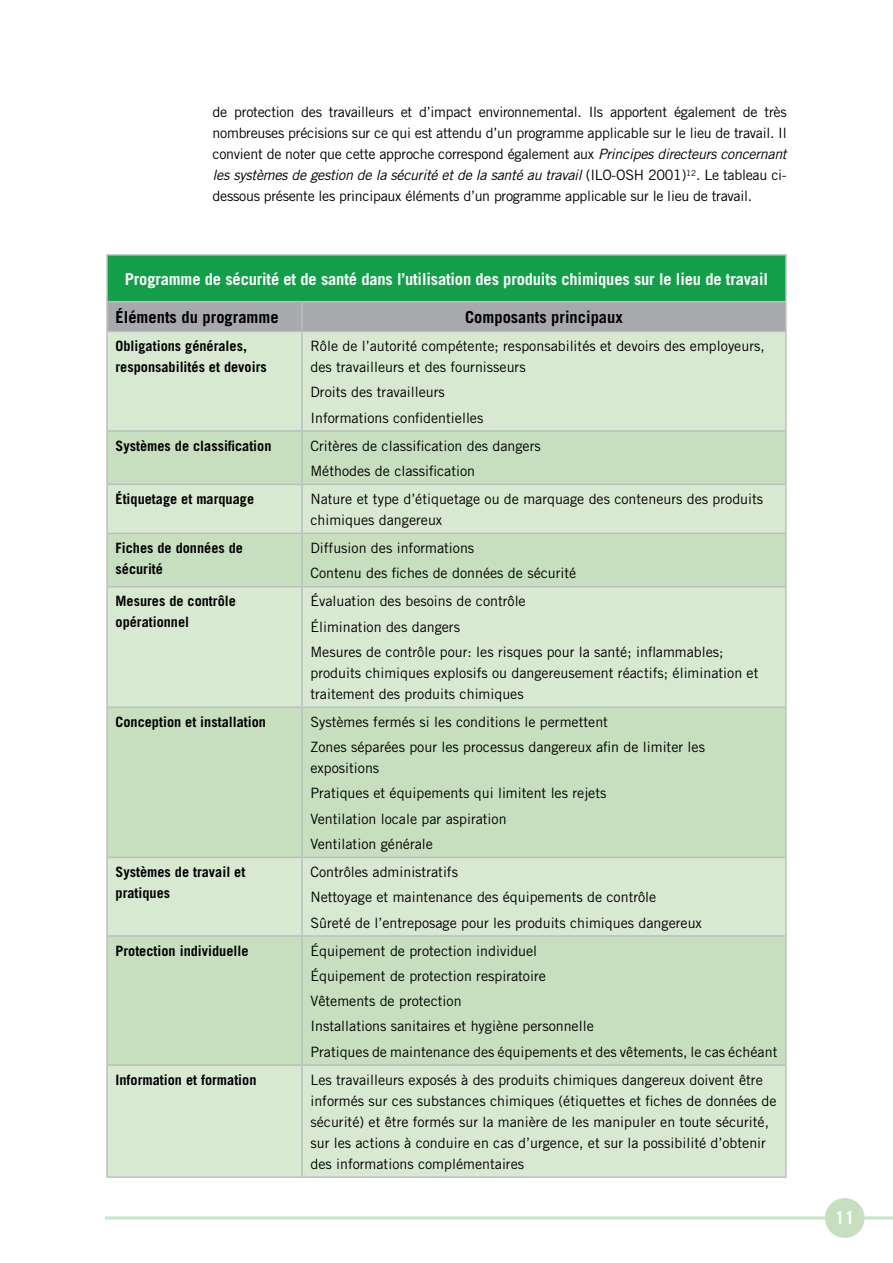
<style>
.page{position:relative;width:893px;height:1263px;background:#fff}
.page>*{position:absolute;margin:0;border:0;box-sizing:border-box;transform-origin:0 0}
.t1{font:700 18px "Trade Gothic";color:#fff}
.t2{font:700 16.5px "Trade Gothic";letter-spacing:-.01em;color:#fff}
.t3{font:700 16.5px "Trade Gothic";color:#000}
.t4{font:14.25px/25.2px "Trade Gothic";color:#000}
.t5{font:700 14.25px/21px "Trade Gothic";color:#000}
.s1{font-style:italic}
</style>
<div class="page">
<hr style="left:105px;top:1216px;width:788px;height:3px;background:#41ad49">
<div style="left:825px;top:1198px;width:40px;height:40px;background:#c7dfbf;border-radius:50%"></div>
<div style="left:107px;top:255px;width:679px;height:47px;background:#139f49"></div>
<div style="left:108px;top:302px;width:677px;height:29px;background:#a7a9ac"></div>
<div style="left:108px;top:332px;width:677px;height:844px;background:#d8e9d2"></div>
<svg style="left:108px;top:432px;width:677px;height:632px;background:#cde2c6"></svg>
<hr style="left:106px;top:254px;width:196px;height:2px;background:#bcbec0">
<hr style="left:302px;top:254px;width:485px;height:2px;background:#bcbec0">
<hr style="left:106px;top:256px;width:2px;height:45px;background:#bcbec0">
<hr style="left:785px;top:256px;width:2px;height:45px;background:#bcbec0">
<hr style="left:106px;top:301px;width:196px;height:1px;background:#bcbec0">
<hr style="left:106px;top:302px;width:2px;height:29px;background:#bcbec0">
<hr style="left:302px;top:301px;width:485px;height:1px;background:#bcbec0">
<hr style="left:301px;top:302px;width:2px;height:29px;background:#bcbec0">
<hr style="left:785px;top:302px;width:2px;height:29px;background:#bcbec0">
<hr style="left:106px;top:331px;width:196px;height:1px;background:#bcbec0">
<hr style="left:106px;top:332px;width:2px;height:98px;background:#bcbec0">
<hr style="left:302px;top:331px;width:485px;height:1px;background:#bcbec0">
<hr style="left:301px;top:332px;width:2px;height:98px;background:#bcbec0">
<hr style="left:785px;top:332px;width:2px;height:98px;background:#bcbec0">
<hr style="left:106px;top:430px;width:196px;height:2px;background:#bcbec0">
<hr style="left:106px;top:432px;width:2px;height:52px;background:#bcbec0">
<hr style="left:302px;top:430px;width:485px;height:2px;background:#bcbec0">
<hr style="left:301px;top:432px;width:2px;height:52px;background:#bcbec0">
<hr style="left:785px;top:432px;width:2px;height:52px;background:#bcbec0">
<hr style="left:106px;top:484px;width:196px;height:1px;background:#bcbec0">
<hr style="left:106px;top:485px;width:2px;height:48px;background:#bcbec0">
<hr style="left:302px;top:484px;width:485px;height:1px;background:#bcbec0">
<hr style="left:301px;top:485px;width:2px;height:48px;background:#bcbec0">
<hr style="left:785px;top:485px;width:2px;height:48px;background:#bcbec0">
<hr style="left:106px;top:533px;width:196px;height:1px;background:#bcbec0">
<hr style="left:106px;top:534px;width:2px;height:52px;background:#bcbec0">
<hr style="left:302px;top:533px;width:485px;height:1px;background:#bcbec0">
<hr style="left:301px;top:534px;width:2px;height:52px;background:#bcbec0">
<hr style="left:785px;top:534px;width:2px;height:52px;background:#bcbec0">
<hr style="left:106px;top:586px;width:196px;height:1px;background:#bcbec0">
<hr style="left:106px;top:587px;width:2px;height:119px;background:#bcbec0">
<hr style="left:302px;top:586px;width:485px;height:1px;background:#bcbec0">
<hr style="left:301px;top:587px;width:2px;height:119px;background:#bcbec0">
<hr style="left:785px;top:587px;width:2px;height:119px;background:#bcbec0">
<hr style="left:106px;top:706px;width:196px;height:2px;background:#bcbec0">
<hr style="left:106px;top:708px;width:2px;height:149px;background:#bcbec0">
<hr style="left:302px;top:706px;width:485px;height:2px;background:#bcbec0">
<hr style="left:301px;top:708px;width:2px;height:149px;background:#bcbec0">
<hr style="left:785px;top:708px;width:2px;height:149px;background:#bcbec0">
<hr style="left:106px;top:857px;width:196px;height:1px;background:#bcbec0">
<hr style="left:106px;top:858px;width:2px;height:77px;background:#bcbec0">
<hr style="left:302px;top:857px;width:485px;height:1px;background:#bcbec0">
<hr style="left:301px;top:858px;width:2px;height:77px;background:#bcbec0">
<hr style="left:785px;top:858px;width:2px;height:77px;background:#bcbec0">
<hr style="left:106px;top:935px;width:196px;height:2px;background:#bcbec0">
<hr style="left:106px;top:937px;width:2px;height:127px;background:#bcbec0">
<hr style="left:302px;top:935px;width:485px;height:2px;background:#bcbec0">
<hr style="left:301px;top:937px;width:2px;height:127px;background:#bcbec0">
<hr style="left:785px;top:937px;width:2px;height:127px;background:#bcbec0">
<hr style="left:106px;top:1064px;width:196px;height:2px;background:#bcbec0">
<hr style="left:106px;top:1066px;width:2px;height:110px;background:#bcbec0">
<hr style="left:302px;top:1064px;width:485px;height:2px;background:#bcbec0">
<hr style="left:301px;top:1066px;width:2px;height:110px;background:#bcbec0">
<hr style="left:785px;top:1066px;width:2px;height:110px;background:#bcbec0">
<hr style="left:106px;top:1176px;width:196px;height:2px;background:#bcbec0">
<hr style="left:302px;top:1176px;width:485px;height:2px;background:#bcbec0">
<p class="t4" style="left:213px;top:102px;width:576px;line-height:21px;text-align:justify">de protection des travailleurs et d’impact environnemental. Ils apportent également de très nombreuses précisions sur ce qui est attendu d’un programme applicable sur le lieu de travail. Il convient de noter que cette approche correspond également aux <span class="s1">Principes directeurs concernant les systèmes de gestion de la sécurité et de la santé au travail</span> (ILO-OSH 2001)<sup>12</sup>. Le tableau ci&shy;dessous présente les principaux éléments d’un programme applicable sur le lieu de travail.</p>
<p class="t2" style="left:125px;top:269px;width:645px">Programme de sécurité et de santé dans l’utilisation des produits chimiques sur le lieu de travail</p>
<p class="t3" style="left:116px;top:307px;width:165px">Éléments du programme</p>
<p class="t3" style="left:465px;top:307px;width:159px">Composants principaux</p>
<p class="t5" style="left:116px;top:335px;width:153px">Obligations générales, responsabilités et devoirs</p>
<p class="t4" style="left:310px;top:335px;width:456px;line-height:21px">Rôle de l’autorité compétente; responsabilités et devoirs des employeurs, des travailleurs et des fournisseurs</p>
<p class="t4" style="left:310px;top:379px;width:174px">Droits des travailleurs<br>Informations confidentielles</p>
<p class="t5" style="left:116px;top:435px;width:157px">Systèmes de classification</p>
<p class="t4" style="left:310px;top:433px;width:232px">Critères de classification des dangers<br>Méthodes de classification</p>
<p class="t5" style="left:116px;top:488px;width:140px">Étiquetage et marquage</p>
<p class="t4" style="left:310px;top:488px;width:454px;line-height:21px">Nature et type d’étiquetage ou de marquage des conteneurs des produits chimiques dangereux</p>
<p class="t5" style="left:116px;top:537px;width:129px">Fiches de données de sécurité</p>
<p class="t4" style="left:310px;top:535px;width:267px">Diffusion des informations<br>Contenu des fiches de données de sécurité</p>
<p class="t5" style="left:116px;top:590px;width:122px">Mesures de contrôle opérationnel</p>
<p class="t4" style="left:310px;top:588px;width:415px">Évaluation des besoins de contrôle<br>Élimination des dangers<br>Mesures de contrôle pour: les risques pour la santé; inflammables;</p>
<p class="t4" style="left:310px;top:662px;width:450px;line-height:21px">produits chimiques explosifs ou dangereusement réactifs; élimination et traitement des produits chimiques</p>
<p class="t5" style="left:116px;top:711px;width:152px">Conception et installation</p>
<p class="t4" style="left:310px;top:709px;width:396px">Systèmes fermés si les conditions le permettent<br>Zones séparées pour les processus dangereux afin de limiter les</p>
<p class="t4" style="left:310px;top:755px;width:298px">expositions<br>Pratiques et équipements qui limitent les rejets<br>Ventilation locale par aspiration<br>Ventilation générale</p>
<p class="t5" style="left:116px;top:861px;width:131px">Systèmes de travail et pratiques</p>
<p class="t4" style="left:310px;top:859px;width:393px">Contrôles administratifs<br>Nettoyage et maintenance des équipements de contrôle<br>Sûreté de l’entreposage pour les produits chimiques dangereux</p>
<p class="t5" style="left:116px;top:940px;width:135px">Protection individuelle</p>
<p class="t4" style="left:310px;top:938px;width:468px">Équipement de protection individuel<br>Équipement de protection respiratoire<br>Vêtements de protection<br>Installations sanitaires et hygiène personnelle<br>Pratiques de maintenance des équipements et des vêtements, le cas échéant</p>
<p class="t5" style="left:116px;top:1069px;width:142px">Information et formation</p>
<p class="t4" style="left:310px;top:1069px;width:468px;line-height:21px">Les travailleurs exposés à des produits chimiques dangereux doivent être informés sur ces substances chimiques (étiquettes et fiches de données de sécurité) et être formés sur la manière de les manipuler en toute sécurité, sur les actions à conduire en cas d’urgence, et sur la possibilité d’obtenir des informations complémentaires</p>
<p class="t1" style="left:835px;top:1206px;width:22px">11</p>
</div>
